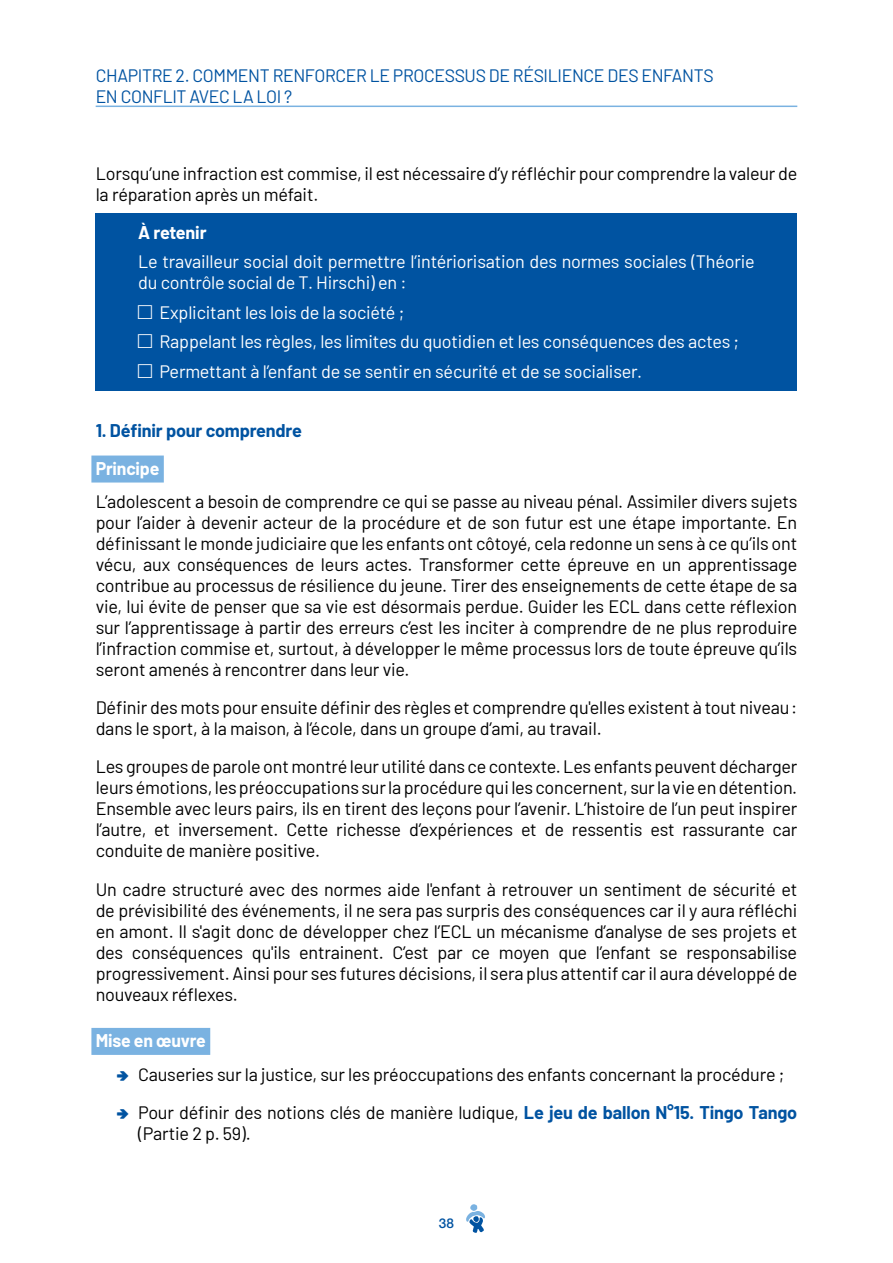
<style>
.page{position:relative;width:893px;height:1263px;background:#fff}
.page>*{position:absolute;margin:0;border:0;box-sizing:border-box;transform-origin:0 0}
.Puce_Activités{font:18px/21px "Barlow";letter-spacing:-.01em;color:#000}
.Puce_Activités-2{font:18px/21px "Barlow";letter-spacing:-.01em;color:#fff}
.t1{font:18px/21px "Barlow";letter-spacing:-.02em;color:#0053a1}
.Puce_Activités-3{font:700 18px "Barlow";letter-spacing:-.01em;color:#0053a1}
.Section{font:700 18px "Barlow";letter-spacing:-.01em;color:#fff}
.Puce_Activités-4{font:700 18px "Barlow";letter-spacing:-.015em;color:#fff}
.t2{font:500 13.5px "Helvetica Neue LT Std";color:#0053a1}
.s1{font-family:"Casesaremplir Roman"}
.s2{font-weight:700;color:#0053a1}
</style>
<div class="page">
<svg style="left:466px;top:1204px;width:19px;height:29px"></svg>
<div style="left:96px;top:214px;width:701px;height:177px;background:#0053a1"></div>
<div style="left:91px;top:455px;width:73px;height:27px;background:#7ab2e1"></div>
<div style="left:91px;top:1028px;width:119px;height:27px;background:#7ab2e1"></div>
<hr style="left:96px;top:106px;width:701px;height:1px;background:#7ab2e1">
<p class="t1" style="left:96px;top:63px;width:620px">CHAPITRE 2. COMMENT RENFORCER LE PROCESSUS DE RÉSILIENCE DES ENFANTS<br>EN CONFLIT AVEC LA LOI ?</p>
<p class="Puce_Activités" style="left:96px;top:161px;width:703px">Lorsqu’une infraction est commise, il est nécessaire d’y réfléchir pour comprendre la valeur de la réparation après un méfait.</p>
<p class="Puce_Activités-4" style="left:138px;top:219px;width:70px">À retenir</p>
<p class="Puce_Activités-2" style="left:138px;top:250px;width:618px">Le travailleur social doit permettre l’intériorisation des normes sociales (Théorie du contrôle social de T. Hirschi) en :</p>
<p class="Puce_Activités-2" style="left:138px;top:300px;width:268px"><span class="s1">O</span> Explicitant les lois de la société ;</p>
<p class="Puce_Activités-2" style="left:138px;top:330px;width:602px"><span class="s1">O</span> Rappelant les règles, les limites du quotidien et les conséquences des actes ;</p>
<p class="Puce_Activités-2" style="left:138px;top:359px;width:505px"><span class="s1">O</span> Permettant à l’enfant de se sentir en sécurité et de se socialiser.</p>
<p class="Puce_Activités-3" style="left:96px;top:417px;width:208px">1. Définir pour comprendre</p>
<p class="Section" style="left:96px;top:455px;width:65px">Principe</p>
<p class="Puce_Activités" style="left:96px;top:490px;width:703px;text-align:justify">L’adolescent a besoin de comprendre ce qui se passe au niveau pénal. Assimiler divers sujets pour l’aider à devenir acteur de la procédure et de son futur est une étape importante. En définissant le monde judiciaire que les enfants ont côtoyé, cela redonne un sens à ce qu’ils ont vécu, aux conséquences de leurs actes. Transformer cette épreuve en un apprentissage contribue au processus de résilience du jeune. Tirer des enseignements de cette étape de sa vie, lui évite de penser que sa vie est désormais perdue. Guider les ECL dans cette réflexion sur l’apprentissage à partir des erreurs c’est les inciter à comprendre de ne plus reproduire l’infraction commise et, surtout, à développer le même processus lors de toute épreuve qu’ils seront amenés à rencontrer dans leur vie.</p>
<p class="Puce_Activités" style="left:96px;top:696px;width:703px">Définir des mots pour ensuite définir des règles et comprendre qu'elles existent à tout niveau: dans le sport, à la maison, à l’école, dans un groupe d’ami, au travail.</p>
<p class="Puce_Activités" style="left:96px;top:755px;width:703px;text-align:justify">Les groupes de parole ont montré leur utilité dans ce contexte. Les enfants peuvent décharger leurs émotions, les préoccupations sur la procédure qui les concernent, sur la vie en détention.<br>Ensemble avec leurs pairs, ils en tirent des leçons pour l’avenir. L’histoire de l’un peut inspirer l’autre, et inversement. Cette richesse d’expériences et de ressentis est rassurante car conduite de manière positive.</p>
<p class="Puce_Activités" style="left:96px;top:877px;width:703px;text-align:justify">Un cadre structuré avec des normes aide l'enfant à retrouver un sentiment de sécurité et de prévisibilité des événements, il ne sera pas surpris des conséquences car il y aura réfléchi en amont. Il s'agit donc de développer chez l’ECL un mécanisme d’analyse de ses projets et des conséquences qu'ils entrainent. C’est par ce moyen que l’enfant se responsabilise progressivement. Ainsi pour ses futures décisions, il sera plus attentif car il aura développé de nouveaux réflexes.</p>
<p class="Section" style="left:96px;top:1027px;width:112px">Mise en œuvre</p>
<p class="Puce_Activités" style="left:138px;top:1062px;width:648px">Causeries sur la justice, sur les préoccupations des enfants concernant la procédure ;</p>
<p class="Puce_Activités" style="left:138px;top:1100px;width:661px">Pour définir des notions clés de manière ludique, <span class="s2">Le jeu de ballon N°15. Tingo Tango </span>(Partie 2 p. 59).</p>
<p class="t2" style="left:439px;top:1215px;width:17px">38</p>
</div>
